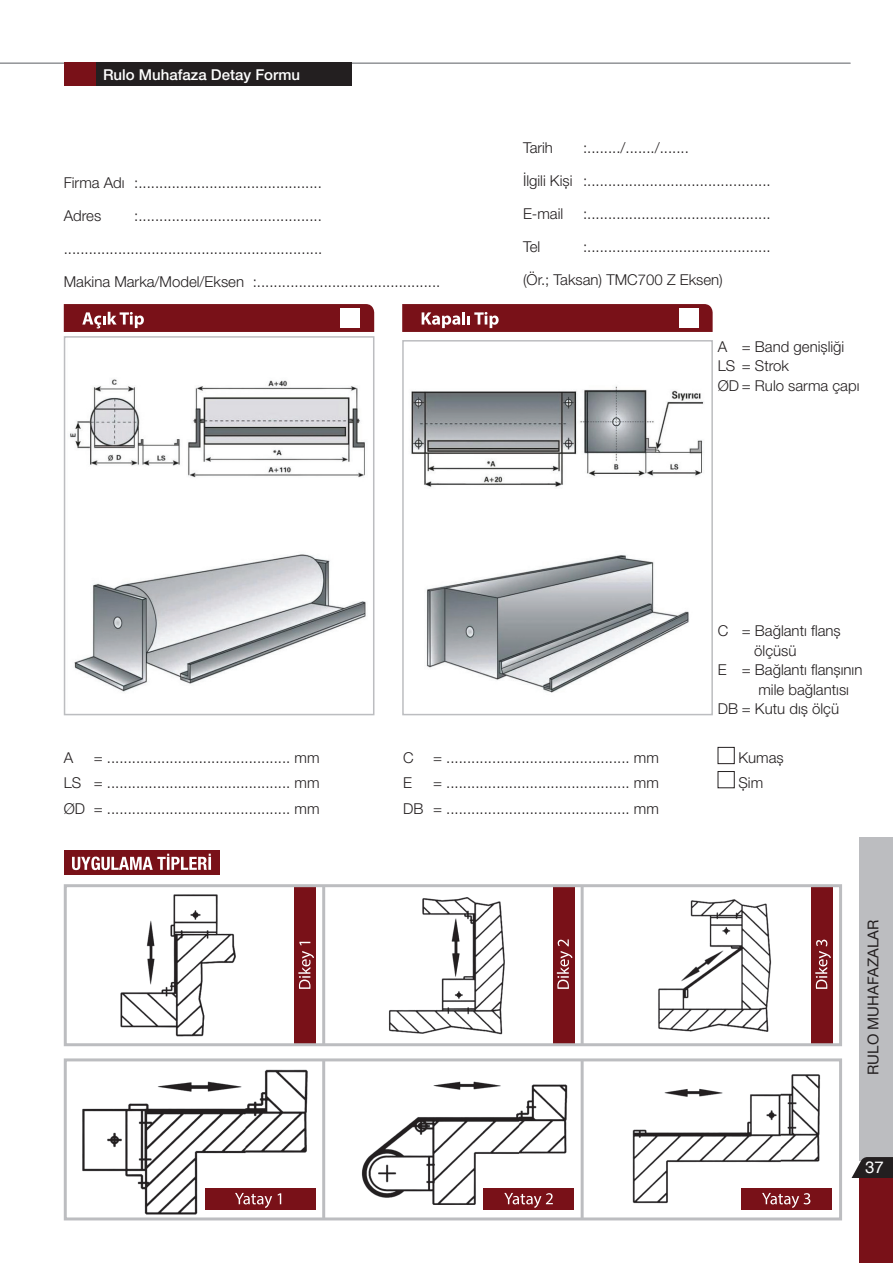
<style>
.page{position:relative;width:893px;height:1263px;background:#fff}
.page>*{position:absolute;margin:0;border:0;box-sizing:border-box;transform-origin:0 0}
.t1{font:16.5px "Helvetica";color:#fff}
.t2{font:300 15px/25.5px "Helvetica Neue LT Pro";color:#231f20}
.t3{font:500 15px "Helvetica Neue LT Pro";color:#fff}
.t4{font:15px "Helvetica Neue LT Pro";color:#231f20}
</style>
<div class="page">
<div style="left:859px;top:837px;width:34px;height:323px;background:#bcbdc0"></div>
<div style="left:859px;top:1178px;width:34px;height:85px;background:#791118"></div>
<svg style="left:851px;top:1157px;width:42px;height:21px"></svg>
<hr style="left:0;top:63px;width:850px;height:1px;background:#939598">
<div style="left:64px;top:63px;width:32px;height:23px;background:#791118"></div>
<div style="left:96px;top:63px;width:256px;height:23px;background:#231f20"></div>
<svg style="left:64px;top:304px;width:310px;height:28px;background:#7f1c23"></svg>
<img style="left:70px;top:379px;width:296px;height:314px">
<div style="left:64px;top:336px;width:310px;height:379px;border:2px solid #bcbdc0"></div>
<svg style="left:402px;top:304px;width:311px;height:28px;background:#811f26"></svg>
<img style="left:411px;top:386px;width:293px;height:307px">
<div style="left:402px;top:340px;width:311px;height:375px;border:2px solid #bcbdc0"></div>
<div style="left:340px;top:308px;width:19px;height:20px;background:#fff"></div>
<div style="left:679px;top:308px;width:20px;height:20px;background:#fff"></div>
<div style="left:64px;top:850px;width:155px;height:25px;background:#791118"></div>
<svg style="left:72px;top:854px;width:139px;height:16px"></svg>
<svg style="left:63px;top:884px;width:779px;height:337px"></svg>
<div style="left:718px;top:747px;width:16px;height:17px;border:1px solid #231f20"></div>
<div style="left:718px;top:771px;width:16px;height:17px;border:1px solid #231f20"></div>
<p class="t3" style="left:103px;top:65px;width:199px">Rulo Muhafaza Detay Formu</p>
<p class="t2" style="left:64px;top:170px;width:260px">Firma Adı :............................................</p>
<p class="t2" style="left:64px;top:203px;width:39px">Adres</p>
<p class="t2" style="left:134px;top:203px;width:189px">:............................................</p>
<p class="t2" style="left:64px;top:236px;width:260px">..............................................................</p>
<p class="t2" style="left:64px;top:269px;width:378px">Makina Marka/Model/Eksen :............................................</p>
<p class="t2" style="left:523px;top:135px;width:32px">Tarih</p>
<p class="t2" style="left:583px;top:135px;width:107px">:......../......./.......</p>
<p class="t2" style="left:523px;top:168px;width:249px">İlgili Kişi :............................................</p>
<p class="t2" style="left:523px;top:201px;width:42px">E-mail</p>
<p class="t2" style="left:583px;top:201px;width:189px">:............................................</p>
<p class="t2" style="left:523px;top:234px;width:19px">Tel</p>
<p class="t2" style="left:583px;top:234px;width:189px">:............................................</p>
<p class="t2" style="left:523px;top:267px;width:201px">(Ör.; Taksan) TMC700 Z Eksen)</p>
<p class="t2" style="left:718px;top:337px;width:143px;line-height:19.5px">A = Band genişliği<br>LS = Strok<br>ØD = Rulo sarma çapı</p>
<p class="t2" style="left:718px;top:618px;width:125px">C = Bağlantı flanş</p>
<p class="t2" style="left:754px;top:637px;width:44px">ölçüsü</p>
<p class="t2" style="left:718px;top:657px;width:146px">E = Bağlantı flanşının</p>
<p class="t2" style="left:758px;top:676px;width:92px">mile bağlantısı</p>
<p class="t2" style="left:718px;top:696px;width:123px">DB = Kutu dış ölçü</p>
<p class="t2" style="left:64px;top:744px;width:257px;text-align:justify;text-indent:30px">= ............................................ mm LS = ............................................ mm ØD = ............................................ mm</p>
<p class="t2" style="left:403px;top:744px;width:12px">C</p>
<p class="t2" style="left:433px;top:744px;width:227px">= ............................................ mm</p>
<p class="t2" style="left:64px;top:744px;width:11px">A</p>
<p class="t2" style="left:403px;top:770px;width:10px">E</p>
<p class="t2" style="left:403px;top:770px;width:257px;text-align:right">= ............................................ mm<br>DB = ............................................ mm</p>
<p class="t2" style="left:738px;top:744px;width:47px">Kumaş<br>Şim</p>
<p class="t4" style="left:864px;top:1075px;width:157px;rotate:-90deg">RULO MUHAFAZALAR</p>
<p class="t1" style="left:865px;top:1157px;width:20px">37</p>
</div>
